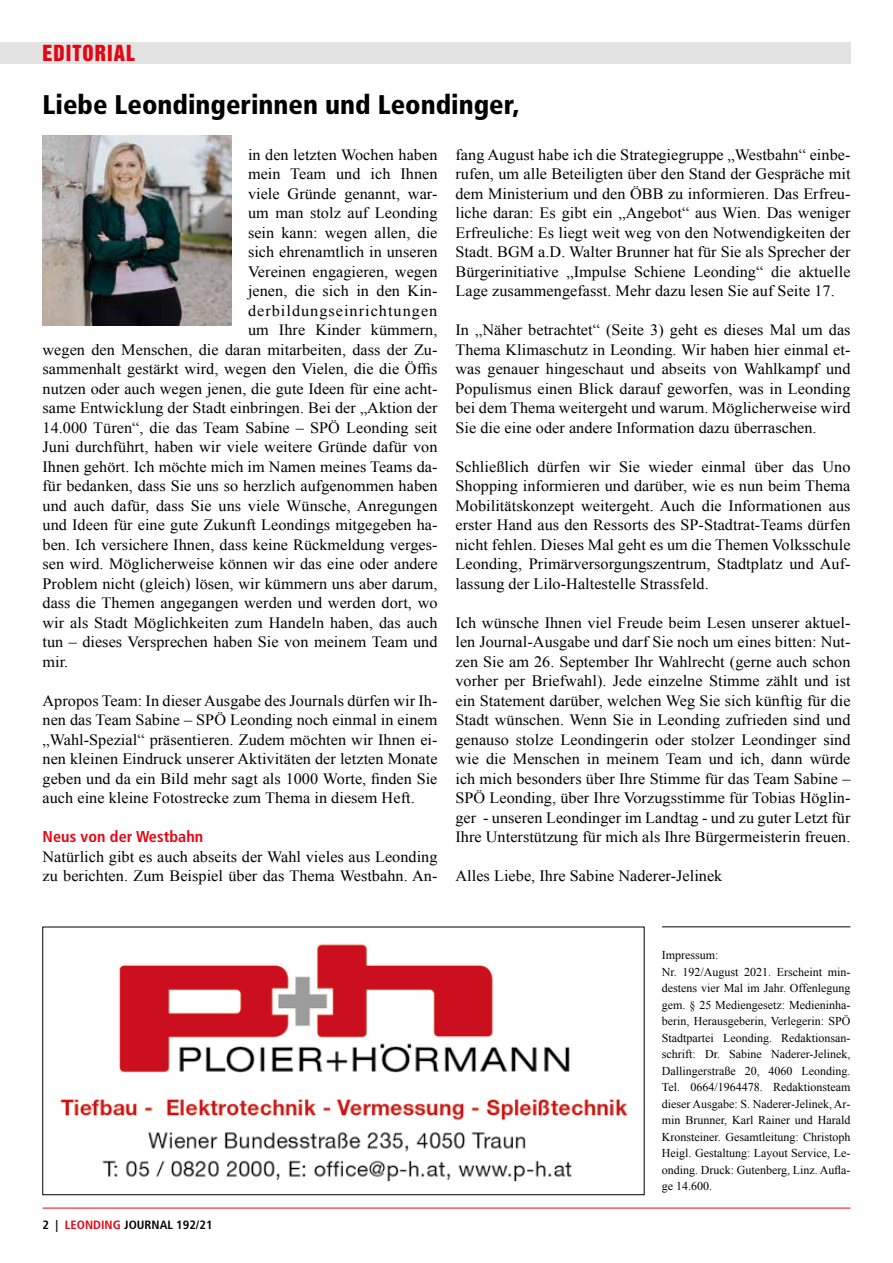
<style>
.page{position:relative;width:893px;height:1263px;background:#fff}
.page>*{position:absolute;margin:0;border:0;box-sizing:border-box;transform-origin:0 0}
.t1{font:900 condensed 27px "Frutiger";color:#000}
.t2{font:20.25px "Helvetica Inserat";letter-spacing:.05em;color:#e30613}
.t3{font:15.75px/19.5px "Times New Roman";letter-spacing:.005em;color:#000;text-align:justify}
.t4{font:15.75px "Times New Roman";letter-spacing:.065em;color:#000}
.t5{font:700 condensed 15.75px "Frutiger";letter-spacing:.005em;color:#e30613}
.t6{font:12px/16.5px "Times New Roman";color:#000}
.t7{font:700 condensed 12px "Frutiger";color:#000;scale:1.05 1}
.s1{color:#e30613}
</style>
<div class="page">
<hr style="left:43px;top:1208px;width:807px;height:1px;background:#e30613">
<div style="left:0;top:43px;width:850px;height:21px;background:#e3e3e3"></div>
<img style="left:43px;top:135px;width:188px;height:190px">
<img style="left:60px;top:944px;width:568px;height:238px">
<div style="left:43px;top:927px;width:601px;height:268px;border:1px solid #000"></div>
<hr style="left:662px;top:926px;width:188px;height:1px;background:#000">
<p class="t2" style="left:43px;top:41px;width:94px">EDITORIAL</p>
<h1 class="t1" style="left:43px;top:88px;width:479px">Liebe Leondingerinnen und Leondinger,</h1>
<p class="t3" style="left:248px;top:144px;width:191px">in den letzten Wochen haben</p>
<p class="t3" style="left:248px;top:164px;width:191px">mein Team und ich Ihnen</p>
<p class="t3" style="left:248px;top:183px;width:191px">viele Gründe genannt, war-</p>
<p class="t3" style="left:248px;top:203px;width:191px">um man stolz auf Leonding</p>
<p class="t3" style="left:248px;top:222px;width:191px">sein kann: wegen allen, die</p>
<p class="t3" style="left:248px;top:242px;width:191px">sich ehrenamtlich in unseren</p>
<p class="t3" style="left:248px;top:261px;width:191px">Vereinen engagieren, wegen</p>
<p class="t3" style="left:248px;top:281px;width:191px">jenen, die sich in den Kin-</p>
<p class="t4" style="left:248px;top:300px;width:191px">derbildungseinrichtungen</p>
<p class="t3" style="left:248px;top:320px;width:191px">um Ihre Kinder kümmern,</p>
<p class="t3" style="left:43px;top:339px;width:396px">wegen den Menschen, die daran mitarbeiten, dass der Zu-</p>
<p class="t3" style="left:43px;top:359px;width:396px">sammenhalt gestärkt wird, wegen den Vielen, die die Öffis</p>
<p class="t3" style="left:43px;top:378px;width:396px">nutzen oder auch wegen jenen, die gute Ideen für eine acht-</p>
<p class="t3" style="left:43px;top:398px;width:396px">same Entwicklung der Stadt einbringen. Bei der „Aktion der</p>
<p class="t3" style="left:43px;top:417px;width:396px">14.000 Türen“, die das Team Sabine – SPÖ Leonding seit</p>
<p class="t3" style="left:43px;top:437px;width:396px">Juni durchführt, haben wir viele weitere Gründe dafür von</p>
<p class="t3" style="left:43px;top:456px;width:396px">Ihnen gehört. Ich möchte mich im Namen meines Teams da-</p>
<p class="t3" style="left:43px;top:476px;width:397px">für bedanken, dass Sie uns so herzlich aufgenommen haben</p>
<p class="t3" style="left:43px;top:495px;width:396px">und auch dafür, dass Sie uns viele Wünsche, Anregungen</p>
<p class="t3" style="left:43px;top:515px;width:396px">und Ideen für eine gute Zukunft Leondings mitgegeben ha-</p>
<p class="t3" style="left:43px;top:534px;width:396px">ben. Ich versichere Ihnen, dass keine Rückmeldung verges-</p>
<p class="t3" style="left:43px;top:554px;width:397px">sen wird. Möglicherweise können wir das eine oder andere</p>
<p class="t3" style="left:43px;top:573px;width:397px">Problem nicht (gleich) lösen, wir kümmern uns aber darum,</p>
<p class="t3" style="left:43px;top:593px;width:396px">dass die Themen angegangen werden und werden dort, wo</p>
<p class="t3" style="left:43px;top:612px;width:396px">wir als Stadt Möglichkeiten zum Handeln haben, das auch</p>
<p class="t3" style="left:43px;top:632px;width:396px">tun – dieses Versprechen haben Sie von meinem Team und</p>
<p class="t3" style="left:43px;top:651px;width:27px">mir.</p>
<p class="t3" style="left:43px;top:690px;width:397px">Apropos Team: In dieser Ausgabe des Journals dürfen wir Ih&shy;nen das Team Sabine – SPÖ Leonding noch einmal in einem „Wahl-Spezial“ präsentieren. Zudem möchten wir Ihnen ei&shy;nen kleinen Eindruck unserer Aktivitäten der letzten Monate geben und da ein Bild mehr sagt als 1000 Worte, finden Sie auch eine kleine Fotostrecke zum Thema in diesem Heft.</p>
<p class="t5" style="left:43px;top:827px;width:162px">Neus von der Westbahn</p>
<p class="t3" style="left:43px;top:846px;width:397px">Natürlich gibt es auch abseits der Wahl vieles aus Leonding zu berichten. Zum Beispiel über das Thema Westbahn. An-</p>
<p class="t3" style="left:455px;top:144px;width:397px">fang August habe ich die Strategiegruppe „Westbahn“ einbe&shy;rufen, um alle Beteiligten über den Stand der Gespräche mit dem Ministerium und den ÖBB zu informieren. Das Erfreu&shy;liche daran: Es gibt ein „Angebot“ aus Wien. Das weniger Erfreuliche: Es liegt weit weg von den Notwendigkeiten der Stadt. BGM a.D. Walter Brunner hat für Sie als Sprecher der Bürgerinitiative „Impulse Schiene Leonding“ die aktuelle Lage zusammengefasst. Mehr dazu lesen Sie auf Seite 17.</p>
<p class="t3" style="left:455px;top:320px;width:397px">In „Näher betrachtet“ (Seite 3) geht es dieses Mal um das Thema Klimaschutz in Leonding. Wir haben hier einmal et&shy;was genauer hingeschaut und abseits von Wahlkampf und Populismus einen Blick darauf geworfen, was in Leonding bei dem Thema weitergeht und warum. Möglicherweise wird Sie die eine oder andere Information dazu überraschen.</p>
<p class="t3" style="left:455px;top:456px;width:397px">Schließlich dürfen wir Sie wieder einmal über das Uno Shopping informieren und darüber, wie es nun beim Thema Mobilitätskonzept weitergeht. Auch die Informationen aus erster Hand aus den Ressorts des SP-Stadtrat-Teams dürfen nicht fehlen. Dieses Mal geht es um die Themen Volksschule Leonding, Primärversorgungszentrum, Stadtplatz und Auf&shy;lassung der Lilo-Haltestelle Strassfeld.</p>
<p class="t3" style="left:455px;top:612px;width:397px">Ich wünsche Ihnen viel Freude beim Lesen unserer aktuel&shy;len Journal-Ausgabe und darf Sie noch um eines bitten: Nut&shy;zen Sie am 26. September Ihr Wahlrecht (gerne auch schon vorher per Briefwahl). Jede einzelne Stimme zählt und ist ein Statement darüber, welchen Weg Sie sich künftig für die Stadt wünschen. Wenn Sie in Leonding zufrieden sind und genauso stolze Leondingerin oder stolzer Leondinger sind wie die Menschen in meinem Team und ich, dann würde ich mich besonders über Ihre Stimme für das Team Sabine – SPÖ Leonding, über Ihre Vorzugsstimme für Tobias Höglin&shy;ger - unseren Leondinger im Landtag - und zu guter Letzt für Ihre Unterstützung für mich als Ihre Bürgermeisterin freuen.</p>
<p class="t3" style="left:455px;top:866px;width:268px">Alles Liebe, Ihre Sabine Naderer-Jelinek</p>
<p class="t7" style="left:43px;top:1218px;width:163px">2 | <span class="s1">LEONDING</span> JOURNAL 192/21</p>
<p class="t6" style="left:662px;top:947px;width:190px">Impressum:<br>Nr. 192/August 2021. Erscheint min&shy;destens vier Mal im Jahr. Offenlegung gem. § 25 Mediengesetz: Medieninha&shy;berin, Herausgeberin, Verlegerin: SPÖ Stadtpartei Leonding. Redaktionsan&shy;schrift: Dr. Sabine Naderer-Jelinek, Dallingerstraße 20, 4060 Leonding.<br>Tel. 0664/1964478. Redaktionsteam dieser Ausgabe: S. Naderer-Jelinek, Ar&shy;min Brunner, Karl Rainer und Harald Kronsteiner. Gesamtleitung: Christoph Heigl. Gestaltung: Layout Service, Le&shy;onding. Druck: Gutenberg, Linz. Aufla&shy;ge 14.600.</p>
</div>
